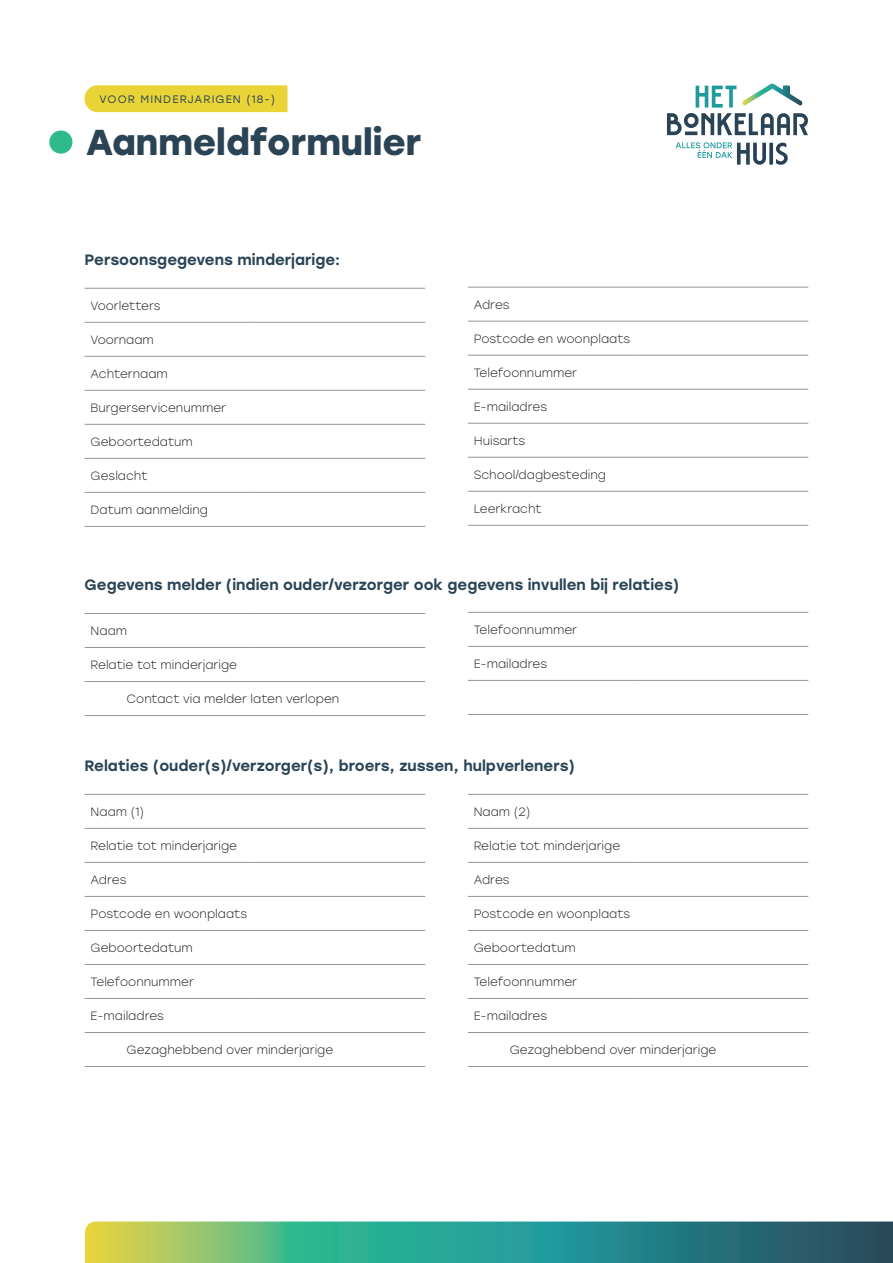
<style>
.page{position:relative;width:893px;height:1263px;background:#fff}
.page>*{position:absolute;margin:0;border:0;box-sizing:border-box;transform-origin:0 0}
.t1{font:700 36px "Stolzl";color:#2a4456}
.t2{font:500 15px "Stolzl";color:#2a4456}
.t3{font:300 12px "Stolzl";color:#231f20}
.t4{font:10.8px "Stolzl";letter-spacing:.1em;color:#2a4456}
</style>
<div class="page">
<svg style="left:85px;top:1221px;width:808px;height:42px;background:#489a80"></svg>
<hr style="left:85px;top:288px;width:170px;height:1px;background:#939598">
<hr style="left:255px;top:288px;width:170px;height:1px;background:#939598">
<hr style="left:85px;top:322px;width:170px;height:1px;background:#939598">
<hr style="left:255px;top:322px;width:170px;height:1px;background:#939598">
<hr style="left:255px;top:356px;width:170px;height:1px;background:#939598">
<hr style="left:255px;top:390px;width:170px;height:1px;background:#939598">
<hr style="left:255px;top:424px;width:170px;height:1px;background:#939598">
<hr style="left:255px;top:526px;width:170px;height:1px;background:#939598">
<hr style="left:85px;top:356px;width:170px;height:1px;background:#939598">
<hr style="left:85px;top:390px;width:170px;height:1px;background:#939598">
<hr style="left:85px;top:424px;width:170px;height:1px;background:#939598">
<hr style="left:85px;top:526px;width:170px;height:1px;background:#939598">
<hr style="left:85px;top:458px;width:170px;height:1px;background:#939598">
<hr style="left:85px;top:492px;width:170px;height:1px;background:#939598">
<hr style="left:255px;top:458px;width:170px;height:1px;background:#939598">
<hr style="left:255px;top:492px;width:170px;height:1px;background:#939598">
<div style="left:85px;top:85px;width:202px;height:27px;background:#e9d438"></div>
<div style="left:49px;top:130px;width:23px;height:24px;background:#2fba8c;border-radius:50%"></div>
<svg style="left:769px;top:143px;width:4px;height:22px"></svg>
<svg style="left:776px;top:143px;width:12px;height:22px"></svg>
<svg style="left:676px;top:142px;width:90px;height:23px"></svg>
<svg style="left:667px;top:84px;width:141px;height:51px"></svg>
<hr style="left:468px;top:287px;width:170px;height:1px;background:#939598">
<hr style="left:638px;top:287px;width:170px;height:1px;background:#939598">
<hr style="left:638px;top:321px;width:170px;height:1px;background:#939598">
<hr style="left:638px;top:355px;width:170px;height:1px;background:#939598">
<hr style="left:638px;top:389px;width:170px;height:1px;background:#939598">
<hr style="left:638px;top:423px;width:170px;height:1px;background:#939598">
<hr style="left:638px;top:525px;width:170px;height:1px;background:#939598">
<hr style="left:468px;top:321px;width:170px;height:1px;background:#939598">
<hr style="left:468px;top:355px;width:170px;height:1px;background:#939598">
<hr style="left:468px;top:389px;width:170px;height:1px;background:#939598">
<hr style="left:468px;top:423px;width:170px;height:1px;background:#939598">
<hr style="left:468px;top:525px;width:170px;height:1px;background:#939598">
<hr style="left:468px;top:457px;width:170px;height:1px;background:#939598">
<hr style="left:468px;top:491px;width:170px;height:1px;background:#939598">
<hr style="left:638px;top:457px;width:170px;height:1px;background:#939598">
<hr style="left:638px;top:491px;width:170px;height:1px;background:#939598">
<hr style="left:85px;top:613px;width:170px;height:1px;background:#939598">
<hr style="left:255px;top:613px;width:170px;height:1px;background:#939598">
<hr style="left:85px;top:647px;width:170px;height:1px;background:#939598">
<hr style="left:255px;top:647px;width:170px;height:1px;background:#939598">
<hr style="left:85px;top:681px;width:170px;height:1px;background:#939598">
<hr style="left:255px;top:681px;width:170px;height:1px;background:#939598">
<hr style="left:85px;top:715px;width:170px;height:1px;background:#939598">
<hr style="left:255px;top:715px;width:170px;height:1px;background:#939598">
<hr style="left:468px;top:612px;width:170px;height:1px;background:#939598">
<hr style="left:468px;top:646px;width:170px;height:1px;background:#939598">
<hr style="left:468px;top:680px;width:170px;height:1px;background:#939598">
<hr style="left:638px;top:612px;width:170px;height:1px;background:#939598">
<hr style="left:638px;top:646px;width:170px;height:1px;background:#939598">
<hr style="left:638px;top:680px;width:170px;height:1px;background:#939598">
<hr style="left:468px;top:714px;width:170px;height:1px;background:#939598">
<hr style="left:638px;top:714px;width:170px;height:1px;background:#939598">
<hr style="left:85px;top:794px;width:170px;height:1px;background:#939598">
<hr style="left:255px;top:794px;width:170px;height:1px;background:#939598">
<hr style="left:85px;top:828px;width:170px;height:1px;background:#939598">
<hr style="left:255px;top:828px;width:170px;height:1px;background:#939598">
<hr style="left:85px;top:862px;width:170px;height:1px;background:#939598">
<hr style="left:255px;top:862px;width:170px;height:1px;background:#939598">
<hr style="left:85px;top:896px;width:170px;height:1px;background:#939598">
<hr style="left:255px;top:896px;width:170px;height:1px;background:#939598">
<hr style="left:85px;top:930px;width:170px;height:1px;background:#939598">
<hr style="left:255px;top:930px;width:170px;height:1px;background:#939598">
<hr style="left:255px;top:964px;width:170px;height:1px;background:#939598">
<hr style="left:255px;top:998px;width:170px;height:1px;background:#939598">
<hr style="left:85px;top:964px;width:170px;height:1px;background:#939598">
<hr style="left:85px;top:998px;width:170px;height:1px;background:#939598">
<hr style="left:85px;top:1032px;width:170px;height:1px;background:#939598">
<hr style="left:255px;top:1032px;width:170px;height:1px;background:#939598">
<hr style="left:85px;top:1066px;width:170px;height:1px;background:#939598">
<hr style="left:255px;top:1066px;width:170px;height:1px;background:#939598">
<hr style="left:468px;top:794px;width:170px;height:1px;background:#939598">
<hr style="left:638px;top:794px;width:170px;height:1px;background:#939598">
<hr style="left:468px;top:828px;width:170px;height:1px;background:#939598">
<hr style="left:638px;top:828px;width:170px;height:1px;background:#939598">
<hr style="left:638px;top:862px;width:170px;height:1px;background:#939598">
<hr style="left:638px;top:896px;width:170px;height:1px;background:#939598">
<hr style="left:638px;top:930px;width:170px;height:1px;background:#939598">
<hr style="left:638px;top:964px;width:170px;height:1px;background:#939598">
<hr style="left:638px;top:998px;width:170px;height:1px;background:#939598">
<hr style="left:468px;top:862px;width:170px;height:1px;background:#939598">
<hr style="left:468px;top:896px;width:170px;height:1px;background:#939598">
<hr style="left:468px;top:930px;width:170px;height:1px;background:#939598">
<hr style="left:468px;top:964px;width:170px;height:1px;background:#939598">
<hr style="left:468px;top:998px;width:170px;height:1px;background:#939598">
<hr style="left:468px;top:1032px;width:170px;height:1px;background:#939598">
<hr style="left:638px;top:1032px;width:170px;height:1px;background:#939598">
<hr style="left:468px;top:1066px;width:170px;height:1px;background:#939598">
<hr style="left:638px;top:1066px;width:170px;height:1px;background:#939598">
<p class="t4" style="left:100px;top:92px;width:177px">VOOR MINDERJARIGEN (18-)</p>
<h1 class="t1" style="left:86px;top:116px;width:337px">Aanmeldformulier</h1>
<p class="t2" style="left:85px;top:249px;width:257px">Persoonsgegevens minderjarige:</p>
<p class="t3" style="left:91px;top:297px;width:72px">Voorletters</p>
<p class="t3" style="left:91px;top:331px;width:65px">Voornaam</p>
<p class="t3" style="left:91px;top:365px;width:79px">Achternaam</p>
<p class="t3" style="left:91px;top:399px;width:137px">Burgerservicenummer</p>
<p class="t3" style="left:91px;top:434px;width:104px">Geboortedatum</p>
<p class="t3" style="left:91px;top:468px;width:58px">Geslacht</p>
<p class="t3" style="left:91px;top:502px;width:119px">Datum aanmelding</p>
<p class="t3" style="left:474px;top:296px;width:37px">Adres</p>
<p class="t3" style="left:474px;top:330px;width:158px">Postcode en woonplaats</p>
<p class="t3" style="left:474px;top:364px;width:105px">Telefoonnummer</p>
<p class="t3" style="left:474px;top:398px;width:75px">E-mailadres</p>
<p class="t3" style="left:474px;top:432px;width:53px">Huisarts</p>
<p class="t3" style="left:474px;top:466px;width:134px">School/dagbesteding</p>
<p class="t3" style="left:474px;top:500px;width:69px">Leerkracht</p>
<p class="t2" style="left:85px;top:574px;width:596px">Gegevens melder (indien ouder/verzorger ook gegevens invullen bij relaties)</p>
<p class="t3" style="left:91px;top:623px;width:38px">Naam</p>
<p class="t3" style="left:91px;top:657px;width:148px">Relatie tot minderjarige</p>
<p class="t3" style="left:127px;top:691px;width:214px">Contact via melder laten verlopen</p>
<p class="t3" style="left:474px;top:622px;width:105px">Telefoonnummer</p>
<p class="t3" style="left:474px;top:656px;width:75px">E-mailadres</p>
<p class="t2" style="left:85px;top:755px;width:492px">Relaties (ouder(s)/verzorger(s), broers, zussen, hulpverleners)</p>
<p class="t3" style="left:91px;top:803px;width:55px">Naam (1)</p>
<p class="t3" style="left:91px;top:837px;width:148px">Relatie tot minderjarige</p>
<p class="t3" style="left:91px;top:872px;width:37px">Adres</p>
<p class="t3" style="left:91px;top:906px;width:158px">Postcode en woonplaats</p>
<p class="t3" style="left:91px;top:940px;width:104px">Geboortedatum</p>
<p class="t3" style="left:91px;top:974px;width:105px">Telefoonnummer</p>
<p class="t3" style="left:91px;top:1008px;width:75px">E-mailadres</p>
<p class="t3" style="left:127px;top:1042px;width:208px">Gezaghebbend over minderjarige</p>
<p class="t3" style="left:474px;top:803px;width:58px">Naam (2)</p>
<p class="t3" style="left:474px;top:837px;width:148px">Relatie tot minderjarige</p>
<p class="t3" style="left:474px;top:872px;width:37px">Adres</p>
<p class="t3" style="left:474px;top:906px;width:158px">Postcode en woonplaats</p>
<p class="t3" style="left:474px;top:940px;width:104px">Geboortedatum</p>
<p class="t3" style="left:474px;top:974px;width:105px">Telefoonnummer</p>
<p class="t3" style="left:474px;top:1008px;width:75px">E-mailadres</p>
<p class="t3" style="left:510px;top:1042px;width:208px">Gezaghebbend over minderjarige</p>
</div>
